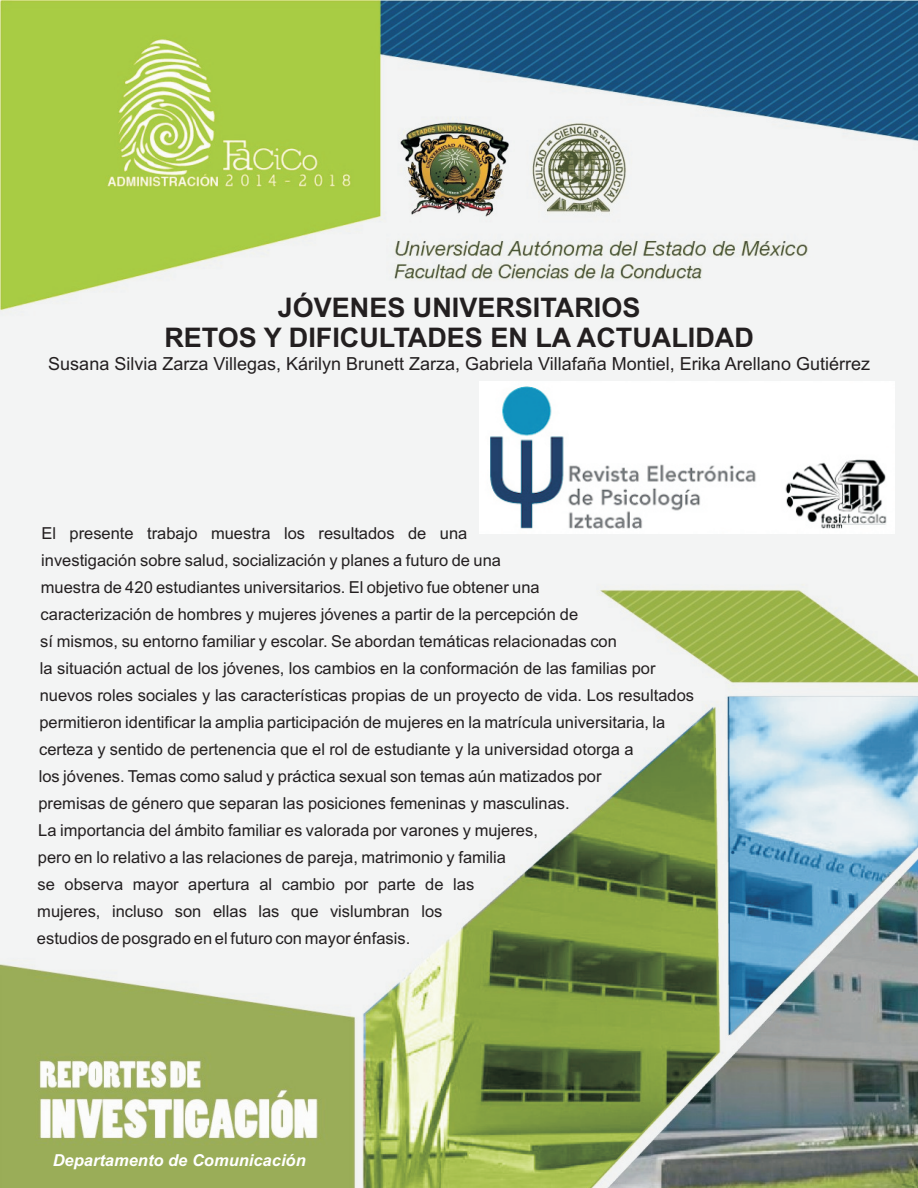
<style>
.page{position:relative;width:918px;height:1188px;background:#fff}
.page>*{position:absolute;margin:0;border:0;box-sizing:border-box;transform-origin:0 0}
.t1{font:700 27px/30.2px "Arial";color:#231f20;text-align:center}
.t2{font:18px "Arial";color:#231f20}
.t3{font:16.5px/27px "Arial";color:#231f20}
.t4{font:italic 700 16.5px "Arial";color:#fff}
</style>
<div class="page">
<img style="left:1px;top:0;width:917px;height:1188px">
<img style="left:479px;top:381px;width:416px;height:152px">
<h1 class="t1" style="left:164px;top:295px;width:591px">JÓVENES UNIVERSITARIOS<br>RETOS Y DIFICULTADES EN LA ACTUALIDAD</h1>
<p class="t2" style="left:48px;top:357px;width:823px">Susana Silvia Zarza Villegas, Kárilyn Brunett Zarza, Gabriela Villafaña Montiel, Erika Arellano Gutiérrez</p>
<p class="t3" style="left:37px;top:521px;width:659px">El presente trabajo muestra los resultados de una<br>investigación sobre salud, socialización y planes a futuro de una<br>muestra de 420 estudiantes universitarios. El objetivo fue obtener una<br>caracterización de hombres y mujeres jóvenes a partir de la percepción de<br>sí mismos, su entorno familiar y escolar. Se abordan temáticas relacionadas con<br>la situación actual de los jóvenes, los cambios en la conformación de las familias por nuevos roles sociales y las características propias de un proyecto de vida. Los resultados permitieron identificar la amplia participación de mujeres en la matrícula universitaria, la certeza y sentido de pertenencia que el rol de estudiante y la universidad otorga a<br>los jóvenes. Temas como salud y práctica sexual son temas aún matizados por<br>premisas de género que separan las posiciones femeninas y masculinas.<br>La importancia del ámbito familiar es valorada por varones y mujeres,<br>pero en lo relativo a las relaciones de pareja, matrimonio y familia<br>se observa mayor apertura al cambio por parte de las<br>mujeres, incluso son ellas las que vislumbran los<br>estudios de posgrado en el futuro con mayor énfasis.</p>
<p class="t4" style="left:53px;top:1154px;width:255px">Departamento de Comunicación</p>
</div>
